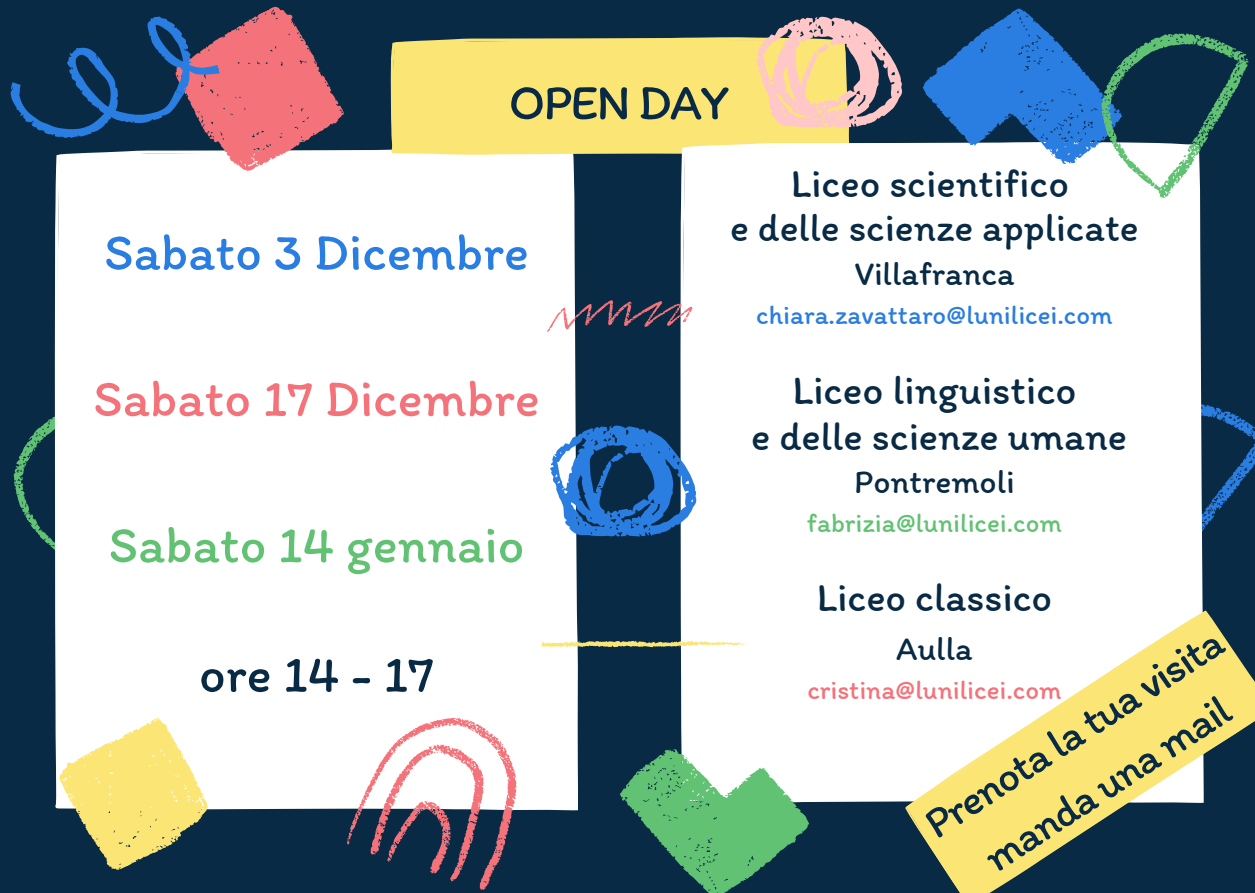
<style>
.page{position:relative;width:1255px;height:893px;background:#fff}
.page>*{position:absolute;margin:0;border:0;box-sizing:border-box;transform-origin:0 0}
.t1{font:52.35px "Itim";color:#f47279}
.t2{font:52.35px "Itim";color:#2a7de1}
.t3{font:52.35px "Itim";color:#62c273}
.t4{font:52.35px "Itim";color:#082a44}
.t5{font:50.55px "Itim";letter-spacing:-.035em;color:#082a44}
.t6{font:43.8px/60.8px "Itim";color:#082a44;text-align:center}
.t7{font:41.03px "Itim";color:#082a44}
.t8{font:40.28px "Itim";color:#082a44}
.t9{font:39.53px "Itim";color:#082a44}
.t10{font:33.53px "Itim";color:#082a44}
.t11{font:26.78px "Itim";color:#2a7de1}
.t12{font:26.78px "Itim";color:#62c273}
.t13{font:26.78px "Itim";color:#f47279}
</style>
<div class="page">
<div style="left:0;top:0;width:1254px;height:893px;background:#082a44"></div>
<svg style="left:13px;top:371px;width:42px;height:179px"></svg>
<div style="left:55px;top:149px;width:523px;height:661px;background:#fff"></div>
<svg style="left:55px;top:714px;width:162px;height:156px"></svg>
<svg style="left:1203px;top:404px;width:51px;height:126px"></svg>
<svg style="left:11px;top:6px;width:337px;height:176px"></svg>
<div style="left:391px;top:37px;width:341px;height:118px;background:#fbe675"></div>
<svg style="left:732px;top:16px;width:171px;height:126px"></svg>
<div style="left:680px;top:142px;width:523px;height:660px;background:#fff"></div>
<svg style="left:620px;top:706px;width:196px;height:187px"></svg>
<svg style="left:541px;top:640px;width:207px;height:8px"></svg>
<svg style="left:547px;top:300px;width:145px;height:32px"></svg>
<svg style="left:915px;top:8px;width:214px;height:202px"></svg>
<svg style="left:1071px;top:8px;width:178px;height:194px"></svg>
<svg style="left:343px;top:694px;width:197px;height:196px"></svg>
<svg style="left:902px;top:607px;width:352px;height:286px"></svg>
<svg style="left:526px;top:393px;width:185px;height:186px"></svg>
<p class="t5" style="left:508px;top:71px;width:222px">OPEN DAY</p>
<p class="t2" style="left:104px;top:220px;width:426px">Sabato 3 Dicembre</p>
<p class="t1" style="left:93px;top:366px;width:448px">Sabato 17 Dicembre</p>
<p class="t3" style="left:109px;top:512px;width:417px">Sabato 14 gennaio</p>
<p class="t4" style="left:199px;top:642px;width:236px">ore 14 - 17</p>
<p class="t8" style="left:791px;top:159px;width:279px">Liceo scientifico</p>
<p class="t9" style="left:730px;top:204px;width:410px">e delle scienze applicate</p>
<p class="t10" style="left:854px;top:253px;width:162px">Villafranca</p>
<p class="t11" style="left:756px;top:299px;width:358px">chiara.zavattaro@lunilicei.com</p>
<p class="t7" style="left:792px;top:365px;width:286px">Liceo linguistico</p>
<p class="t8" style="left:751px;top:411px;width:377px">e delle scienze umane</p>
<p class="t10" style="left:854px;top:461px;width:162px">Pontremoli</p>
<p class="t12" style="left:807px;top:507px;width:256px">fabrizia@lunilicei.com</p>
<p class="t8" style="left:816px;top:572px;width:237px">Liceo classico</p>
<p class="t10" style="left:896px;top:628px;width:78px">Aulla</p>
<p class="t13" style="left:807px;top:673px;width:256px">cristina@lunilicei.com</p>
<p class="t6" style="left:911px;top:801px;width:348px;rotate:-33deg">Prenota la tua visita manda una mail</p>
</div>
